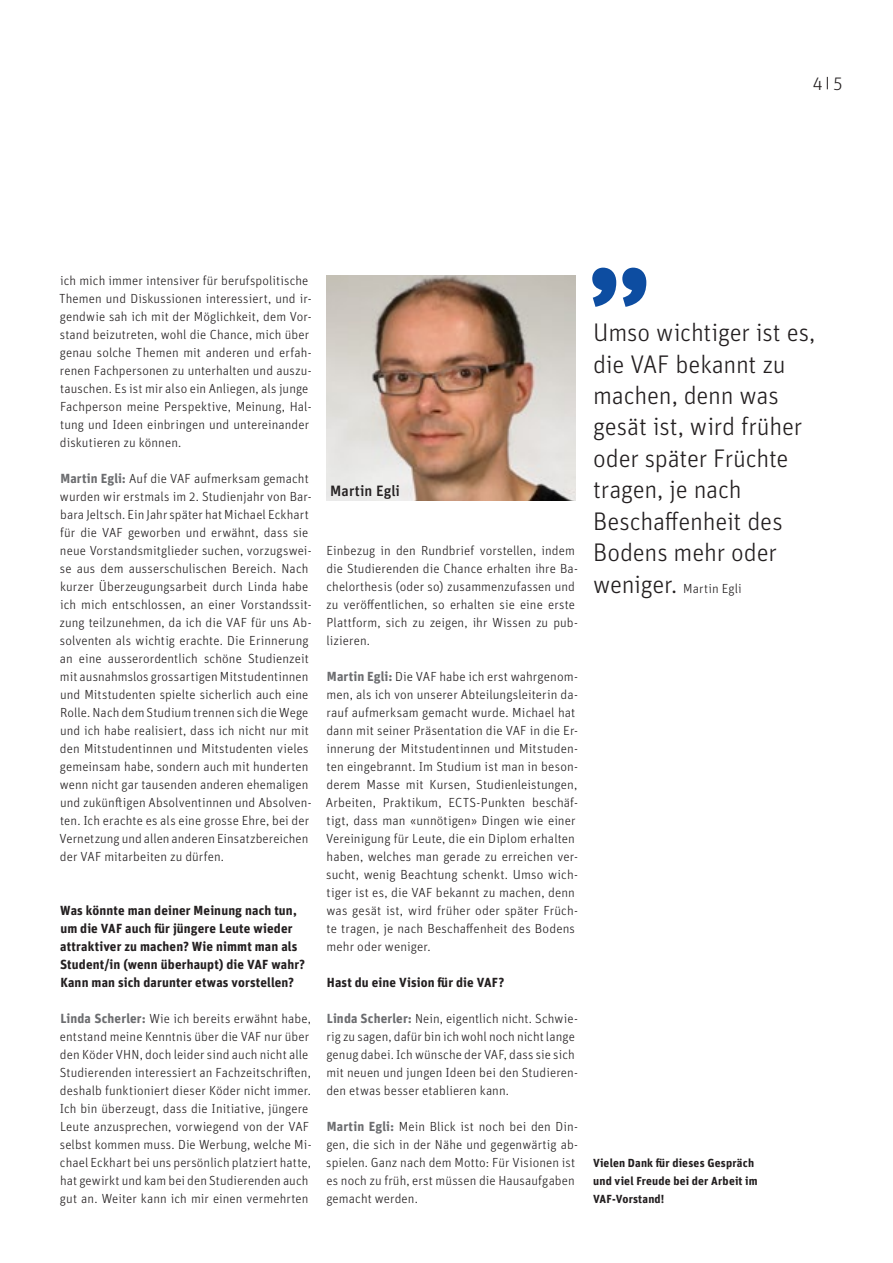
<style>
.page{position:relative;width:893px;height:1263px;background:#fff}
.page>*{position:absolute;margin:0;border:0;box-sizing:border-box;transform-origin:0 0}
.t1{font:300 25.5px/31.5px "Unit OT";letter-spacing:-.01em;color:#231f20}
.t2{font:300 18px "Unit OT";color:#231f20}
.t3{font:500 15px "Unit OT";letter-spacing:.005em;color:#231f20}
.t4{font:300 13.2px/18px "Unit OT";letter-spacing:.005em;color:#231f20}
.t5{font:700 13.2px/18px "Unit OT";letter-spacing:.01em;color:#231f20}
.t6{font:700 11.7px/18px "Unit OT";letter-spacing:.015em;color:#231f20}
.s1{font-weight:700;color:#6c6d70}
.s2{font-size:25.5px}
</style>
<div class="page">
<svg style="left:827px;top:77px;width:1px;height:12px"></svg>
<img style="left:326px;top:275px;width:249px;height:225px">
<svg style="left:592px;top:268px;width:54px;height:39px"></svg>
<h2 class="t2" style="left:813px;top:72px;width:31px">4 5</h2>
<p class="t4" style="left:59px;top:271px;width:254px">ich mich immer intensiver für berufspolitische Themen und Diskussionen interessiert, und ir&shy;gendwie sah ich mit der Möglichkeit, dem Vor&shy;stand beizutreten, wohl die Chance, mich über genau solche Themen mit anderen und erfah&shy;renen Fachpersonen zu unterhalten und auszu&shy;tauschen. Es ist mir also ein Anliegen, als junge Fachperson meine Perspektive, Meinung, Hal&shy;tung und Ideen einbringen und untereinander diskutieren zu können.</p>
<p class="t4" style="left:60px;top:469px;width:253px"><span class="s1">Martin Egli:</span> Auf die VAF aufmerksam gemacht wurden wir erstmals im 2. Studienjahr von Bar&shy;bara Jeltsch. Ein Jahr später hat Michael Eckhart für die VAF geworben und erwähnt, dass sie neue Vorstandsmitglieder suchen, vorzugswei&shy;se aus dem ausserschulischen Bereich. Nach kurzer Überzeugungsarbeit durch Linda habe ich mich entschlossen, an einer Vorstandssit&shy;zung teilzunehmen, da ich die VAF für uns Ab&shy;solventen als wichtig erachte. Die Erinnerung an eine ausserordentlich schöne Studienzeit mit ausnahmslos grossartigen Mitstudentinnen und Mitstudenten spielte sicherlich auch eine Rolle. Nach dem Studium trennen sich die Wege und ich habe realisiert, dass ich nicht nur mit den Mitstudentinnen und Mitstudenten vieles gemeinsam habe, sondern auch mit hunderten wenn nicht gar tausenden anderen ehemaligen und zukünftigen Absolventinnen und Absolven&shy;ten. Ich erachte es als eine grosse Ehre, bei der Vernetzung und allen anderen Einsatzbereichen der VAF mitarbeiten zu dürfen.</p>
<p class="t5" style="left:60px;top:901px;width:247px">Was könnte man deiner Meinung nach tun, um die VAF auch für jüngere Leute wieder attraktiver zu machen? Wie nimmt man als Student/in (wenn überhaupt) die VAF wahr?<br>Kann man sich darunter etwas vorstellen?</p>
<p class="t4" style="left:60px;top:1009px;width:253px"><span class="s1">Linda Scherler:</span> Wie ich bereits erwähnt habe, entstand meine Kenntnis über die VAF nur über den Köder VHN, doch leider sind auch nicht alle Studierenden interessiert an Fachzeitschriften, deshalb funktioniert dieser Köder nicht immer.<br>Ich bin überzeugt, dass die Initiative, jüngere Leute anzusprechen, vorwiegend von der VAF selbst kommen muss. Die Werbung, welche Mi&shy;chael Eckhart bei uns persönlich platziert hatte, hat gewirkt und kam bei den Studierenden auch gut an. Weiter kann ich mir einen vermehrten</p>
<p class="t3" style="left:330px;top:481px;width:71px">Martin Egli</p>
<p class="t4" style="left:326px;top:541px;width:253px">Einbezug in den Rundbrief vorstellen, indem die Studierenden die Chance erhalten ihre Ba&shy;chelorthesis (oder so) zusammenzufassen und zu veröffentlichen, so erhalten sie eine erste Plattform, sich zu zeigen, ihr Wissen zu pub&shy;lizieren.</p>
<p class="t4" style="left:326px;top:667px;width:254px"><span class="s1">Martin Egli:</span> Die VAF habe ich erst wahrgenom&shy;men, als ich von unserer Abteilungsleiterin da&shy;rauf aufmerksam gemacht wurde. Michael hat dann mit seiner Präsentation die VAF in die Er&shy;innerung der Mitstudentinnen und Mitstuden&shy;ten eingebrannt. Im Studium ist man in beson&shy;derem Masse mit Kursen, Studienleistungen, Arbeiten, Praktikum, ECTS-Punkten beschäf&shy;tigt, dass man «unnötigen» Dingen wie einer Vereinigung für Leute, die ein Diplom erhalten haben, welches man gerade zu erreichen ver&shy;sucht, wenig Beachtung schenkt. Umso wich&shy;tiger ist es, die VAF bekannt zu machen, denn was gesät ist, wird früher oder später Früch&shy;te tragen, je nach Beschaffenheit des Bodens mehr oder weniger.</p>
<p class="t5" style="left:327px;top:973px;width:179px">Hast du eine Vision für die VAF?</p>
<p class="t4" style="left:326px;top:1009px;width:253px"><span class="s1">Linda Scherler:</span> Nein, eigentlich nicht. Schwie&shy;rig zu sagen, dafür bin ich wohl noch nicht lange genug dabei. Ich wünsche der VAF, dass sie sich mit neuen und jungen Ideen bei den Studieren&shy;den etwas besser etablieren kann.</p>
<p class="t4" style="left:326px;top:1117px;width:253px"><span class="s1">Martin Egli:</span> Mein Blick ist noch bei den Din&shy;gen, die sich in der Nähe und gegenwärtig ab&shy;spielen. Ganz nach dem Motto: Für Visionen ist es noch zu früh, erst müssen die Hausaufgaben gemacht werden.</p>
<h1 class="t1" style="left:593px;top:317px;width:224px">Umso wichtiger ist es, die VAF bekannt zu machen, denn was gesät ist, wird früher oder später Früchte tragen, je nach<br>Beschaffenheit des<br>Bodens mehr oder</h1>
<p class="t4" style="left:593px;top:579px;width:150px"><span class="s2">weniger.</span> Martin Egli</p>
<p class="t6" style="left:593px;top:1153px;width:166px">Vielen Dank für dieses Gespräch und viel Freude bei der Arbeit im<br>VAF-Vorstand!</p>
</div>
